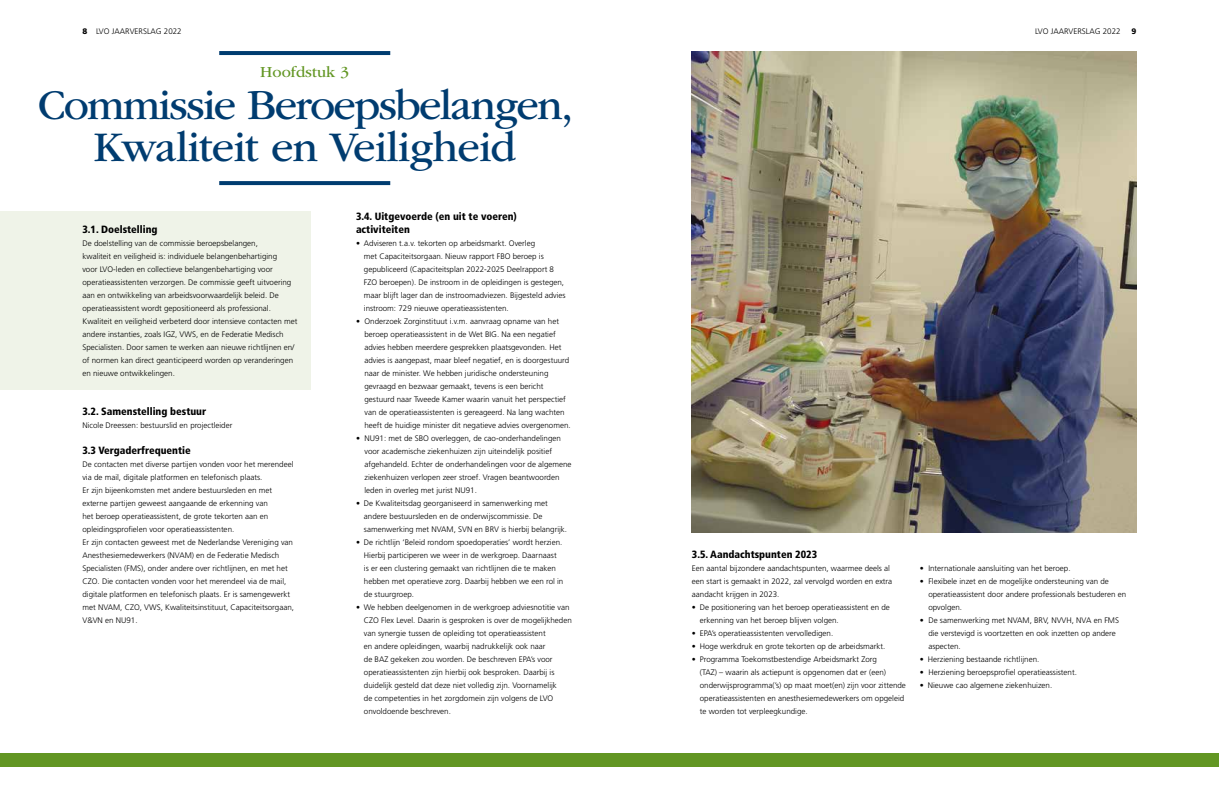
<style>
.page{position:relative;width:1219px;height:794px;background:#fff}
.page>*{position:absolute;margin:0;border:0;box-sizing:border-box;transform-origin:0 0}
.t1{font:44px/42px "ITC Garamond Std";letter-spacing:-.04em;color:#003c70;text-align:center}
.t2{font:16px "ITC Garamond Std";color:#629623}
.t3{font:900 condensed 10.5px/13px "Frutiger LT Std";color:#000}
.t4{font:300 8px/13px "Frutiger LT Std";color:#000}
.t5{font:900 8px "Frutiger LT Std";color:#000}
.s1{font-weight:900}
</style>
<div class="page">
<div style="left:0;top:753px;width:1219px;height:13px;background:#629623"></div>
<div style="left:0;top:211px;width:310px;height:178px;background:#eff3e8"></div>
<hr style="left:219px;top:51px;width:171px;height:4px;background:#003c70">
<svg style="left:219px;top:181px;width:171px;height:4px"></svg>
<img style="left:692px;top:51px;width:444px;height:481px">
<p class="t4" style="left:82px;top:25px;width:101px"><span class="s1">8</span> LVO JAARVERSLAG 2022</p>
<p class="t4" style="left:1035px;top:25px;width:87px">LVO JAARVERSLAG 2022</p>
<p class="t5" style="left:1132px;top:27px;width:6px">9</p>
<h2 class="t2" style="left:260px;top:63px;width:90px">Hoofdstuk 3</h2>
<h1 class="t1" style="left:38px;top:84px;width:537px">Commissie Beroepsbelangen,<br>Kwaliteit en Veiligheid</h1>
<h3 class="t3" style="left:82px;top:223px;width:77px">3.1. Doelstelling</h3>
<p class="t4" style="left:82px;top:237px;width:216px">De doelstelling van de commissie beroepsbelangen,<br>kwaliteit en veiligheid is: individuele belangenbehartiging<br>voor LVO-leden en collectieve belangenbehartiging voor operatieassistenten verzorgen. De commissie geeft uitvoering aan en ontwikkeling van arbeidsvoorwaardelijk beleid. De operatieassistent wordt gepositioneerd als professional.<br>Kwaliteit en veiligheid verbeterd door intensieve contacten met andere instanties, zoals IGZ, VWS, en de Federatie Medisch Specialisten. Door samen te werken aan nieuwe richtlijnen en/ of normen kan direct geanticipeerd worden op veranderingen en nieuwe ontwikkelingen.</p>
<h3 class="t3" style="left:82px;top:405px;width:125px">3.2. Samenstelling bestuur</h3>
<p class="t4" style="left:82px;top:419px;width:151px">Nicole Dreessen: bestuurslid en projectleider</p>
<h3 class="t3" style="left:82px;top:444px;width:110px">3.3 Vergaderfrequentie</h3>
<p class="t4" style="left:82px;top:458px;width:213px">De contacten met diverse partijen vonden voor het merendeel via de mail, digitale platformen en telefonisch plaats.<br>Er zijn bijeenkomsten met andere bestuursleden en met externe partijen geweest aangaande de erkenning van<br>het beroep operatieassistent, de grote tekorten aan en opleidingsprofielen voor operatieassistenten.<br>Er zijn contacten geweest met de Nederlandse Vereniging van Anesthesiemedewerkers (NVAM) en de Federatie Medisch Specialisten (FMS), onder andere over richtlijnen, en met het CZO. Die contacten vonden voor het merendeel via de mail, digitale platformen en telefonisch plaats. Er is samengewerkt met NVAM, CZO, VWS, Kwaliteitsinstituut, Capaciteitsorgaan, V&amp;VN en NU91.</p>
<h3 class="t3" style="left:356px;top:210px;width:162px">3.4. Uitgevoerde (en uit te voeren) activiteiten</h3>
<p class="t4" style="left:364px;top:237px;width:203px;text-indent:-8px">• Adviseren t.a.v. tekorten op arbeidsmarkt. Overleg<br>met Capaciteitsorgaan. Nieuw rapport FBO beroep is gepubliceerd (Capaciteitsplan 2022-2025 Deelrapport 8<br>FZO beroepen). De instroom in de opleidingen is gestegen, maar blijft lager dan de instroomadviezen. Bijgesteld advies instroom: 729 nieuwe operatieassistenten.</p>
<p class="t4" style="left:364px;top:315px;width:208px;text-indent:-8px">• Onderzoek Zorginstituut i.v.m. aanvraag opname van het beroep operatieassistent in de Wet BIG. Na een negatief advies hebben meerdere gesprekken plaatsgevonden. Het advies is aangepast, maar bleef negatief, en is doorgestuurd naar de minister. We hebben juridische ondersteuning gevraagd en bezwaar gemaakt, tevens is een bericht gestuurd naar Tweede Kamer waarin vanuit het perspectief van de operatieassistenten is gereageerd. Na lang wachten heeft de huidige minister dit negatieve advies overgenomen.</p>
<p class="t4" style="left:364px;top:432px;width:209px;text-indent:-8px">• NU91: met de SBO overleggen, de cao-onderhandelingen voor academische ziekenhuizen zijn uiteindelijk positief afgehandeld. Echter de onderhandelingen voor de algemene ziekenhuizen verlopen zeer stroef. Vragen beantwoorden leden in overleg met jurist NU91.</p>
<p class="t4" style="left:364px;top:497px;width:205px;text-indent:-8px">• De Kwaliteitsdag georganiseerd in samenwerking met andere bestuursleden en de onderwijscommissie. De samenwerking met NVAM, SVN en BRV is hierbij belangrijk.</p>
<p class="t4" style="left:364px;top:536px;width:201px;text-indent:-8px">• De richtlijn ‘Beleid rondom spoedoperaties’ wordt herzien.<br>Hierbij participeren we weer in de werkgroep. Daarnaast is er een clustering gemaakt van richtlijnen die te maken hebben met operatieve zorg. Daarbij hebben we een rol in de stuurgroep.</p>
<p class="t4" style="left:364px;top:601px;width:209px;text-indent:-8px">• We hebben deelgenomen in de werkgroep adviesnotitie van CZO Flex Level. Daarin is gesproken is over de mogelijkheden van synergie tussen de opleiding tot operatieassistent<br>en andere opleidingen, waarbij nadrukkelijk ook naar<br>de BAZ gekeken zou worden. De beschreven EPA’s voor operatieassistenten zijn hierbij ook besproken. Daarbij is duidelijk gesteld dat deze niet volledig zijn. Voornamelijk<br>de competenties in het zorgdomein zijn volgens de LVO onvoldoende beschreven.</p>
<h3 class="t3" style="left:692px;top:548px;width:127px">3.5. Aandachtspunten 2023</h3>
<p class="t4" style="left:692px;top:562px;width:202px">Een aantal bijzondere aandachtspunten, waarmee deels al een start is gemaakt in 2022, zal vervolgd worden en extra aandacht krijgen in 2023.</p>
<p class="t4" style="left:700px;top:601px;width:192px;text-indent:-8px">• De positionering van het beroep operatieassistent en de erkenning van het beroep blijven volgen.</p>
<p class="t4" style="left:692px;top:627px;width:143px">• EPA’s operatieassistenten vervolledigen.</p>
<p class="t4" style="left:692px;top:640px;width:195px">• Hoge werkdruk en grote tekorten op de arbeidsmarkt.</p>
<p class="t4" style="left:700px;top:653px;width:208px;text-indent:-8px">• Programma Toekomstbestendige Arbeidsmarkt Zorg<br>(TAZ) – waarin als actiepunt is opgenomen dat er (een) onderwijsprogramma(’s) op maat moet(en) zijn voor zittende operatieassistenten en anesthesiemedewerkers om opgeleid te worden tot verpleegkundige.</p>
<p class="t4" style="left:920px;top:562px;width:152px">• Internationale aansluiting van het beroep.</p>
<p class="t4" style="left:928px;top:575px;width:199px;text-indent:-8px">• Flexibele inzet en de mogelijke ondersteuning van de operatieassistent door andere professionals bestuderen en opvolgen.</p>
<p class="t4" style="left:928px;top:614px;width:192px;text-indent:-8px">• De samenwerking met NVAM, BRV, NVVH, NVA en FMS die verstevigd is voortzetten en ook inzetten op andere aspecten.</p>
<p class="t4" style="left:920px;top:653px;width:121px">• Herziening bestaande richtlijnen.</p>
<p class="t4" style="left:920px;top:666px;width:159px">• Herziening beroepsprofiel operatieassistent.</p>
<p class="t4" style="left:920px;top:679px;width:134px">• Nieuwe cao algemene ziekenhuizen.</p>
</div>
